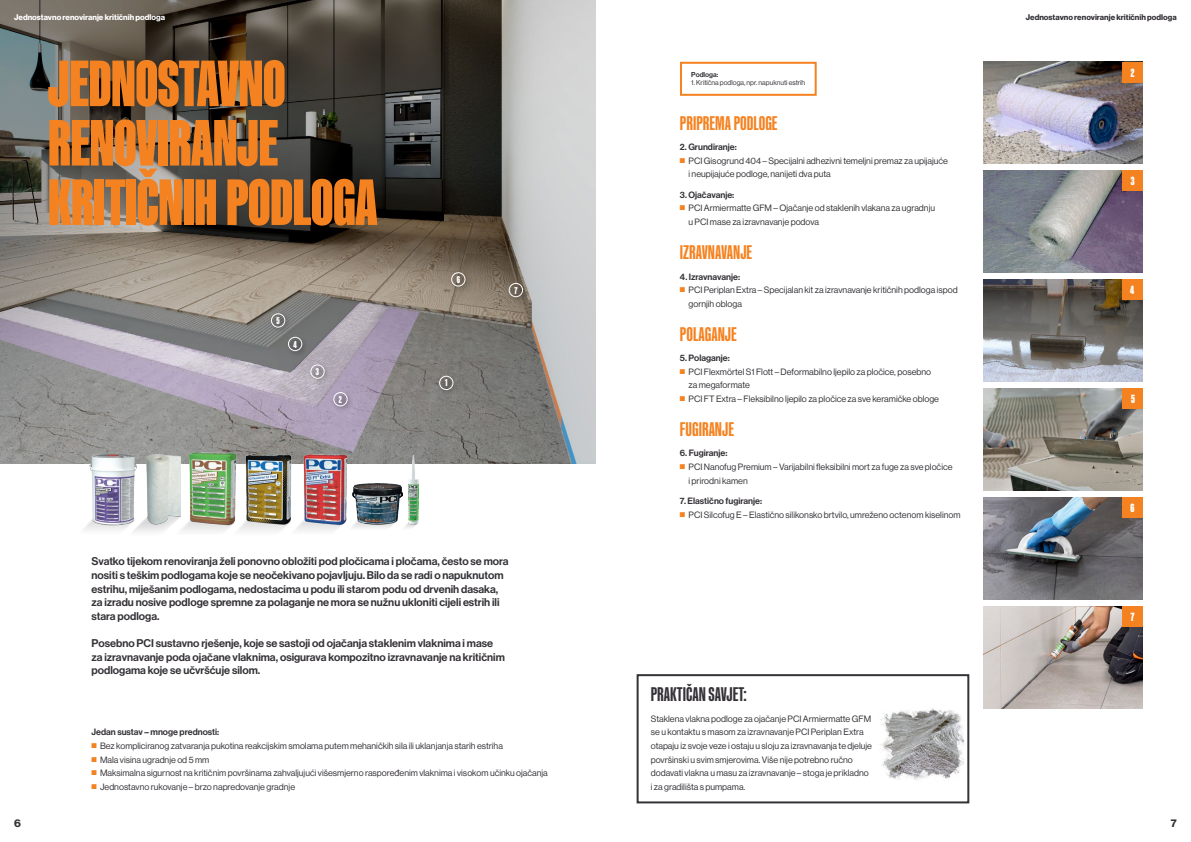
<style>
.page{position:relative;width:1191px;height:842px;background:#fff}
.page>*{position:absolute;margin:0;border:0;box-sizing:border-box;transform-origin:0 0}
.t1{font:900 66px/59.4px "Kaneda Gothic";color:#f58220}
.t2{font:700 20px "Kaneda Gothic";color:#f58220}
.t3{font:700 20px "Kaneda Gothic";color:#353237}
.t4{font:900 12px "Kaneda Gothic";color:#fff}
.t5{font:11px/13.6px "N Haas Grotesk DS Pro 65 Md";color:#353237}
.t6{font:11px "N Haas Grotesk DS Pro 75 Bd";color:#353237}
.t7{font:900 10px "Kaneda Gothic";color:#fff}
.t8{font:9px/13.6px "N Haas Grotesk DS Pro 55 Rg";color:#353237}
.t9{font:9px "N Haas Grotesk DS Pro 65 Md";color:#353237}
.t10{font:8px "N Haas Grotesk DS Pro 75 Bd";color:#fff}
.t11{font:8px "N Haas Grotesk DS Pro 75 Bd";color:#353237}
.t12{font:7px "N Haas Grotesk DS Pro 55 Rg";color:#353237}
.t13{font:7px "N Haas Grotesk DS Pro 65 Md";color:#353237}
.s1{color:#f58220}
</style>
<div class="page">
<img style="left:0;top:0;width:595px;height:463px">
<img style="left:983px;top:62px;width:159px;height:102px">
<img style="left:983px;top:171px;width:159px;height:102px">
<img style="left:983px;top:279px;width:159px;height:103px">
<img style="left:983px;top:388px;width:159px;height:102px">
<img style="left:983px;top:497px;width:159px;height:102px">
<img style="left:983px;top:606px;width:159px;height:102px">
<div style="left:680px;top:62px;width:136px;height:34px;border:2px solid #f58220"></div>
<div style="left:1122px;top:62px;width:20px;height:20px;background:#f58220"></div>
<div style="left:1122px;top:171px;width:20px;height:20px;background:#f58220"></div>
<div style="left:1122px;top:279px;width:20px;height:21px;background:#f58220"></div>
<div style="left:1122px;top:388px;width:20px;height:21px;background:#f58220"></div>
<div style="left:1122px;top:497px;width:20px;height:21px;background:#f58220"></div>
<div style="left:1122px;top:606px;width:20px;height:20px;background:#f58220"></div>
<img style="left:879px;top:708px;width:86px;height:72px">
<div style="left:636px;top:674px;width:333px;height:129px;border:2px solid #353237"></div>
<img style="left:74px;top:454px;width:53px;height:76px">
<img style="left:127px;top:454px;width:44px;height:78px">
<img style="left:171px;top:452px;width:65px;height:79px">
<img style="left:223px;top:454px;width:63px;height:77px">
<img style="left:286px;top:454px;width:60px;height:77px">
<img style="left:352px;top:484px;width:46px;height:44px">
<img style="left:398px;top:455px;width:21px;height:73px">
<div style="left:330px;top:389px;width:24px;height:24px;background:#231f20;opacity:.25"></div>
<svg style="left:333px;top:392px;width:15px;height:14px"></svg>
<div style="left:333px;top:392px;width:15px;height:14px;border:1px solid #fff;border-radius:50%"></div>
<div style="left:307px;top:361px;width:24px;height:24px;background:#231f20;opacity:.25"></div>
<svg style="left:310px;top:364px;width:15px;height:15px"></svg>
<div style="left:310px;top:364px;width:15px;height:15px;border:1px solid #fff;border-radius:50%"></div>
<div style="left:285px;top:334px;width:24px;height:24px;background:#231f20;opacity:.25"></div>
<svg style="left:288px;top:337px;width:14px;height:14px"></svg>
<div style="left:288px;top:337px;width:14px;height:14px;border:1px solid #fff;border-radius:50%"></div>
<div style="left:268px;top:310px;width:24px;height:24px;background:#231f20;opacity:.25"></div>
<svg style="left:271px;top:313px;width:14px;height:15px"></svg>
<div style="left:271px;top:313px;width:14px;height:15px;border:1px solid #fff;border-radius:50%"></div>
<div style="left:436px;top:373px;width:24px;height:24px;background:#231f20;opacity:.25"></div>
<svg style="left:439px;top:375px;width:14px;height:15px"></svg>
<div style="left:439px;top:376px;width:14px;height:14px;border:1px solid #fff;border-radius:50%"></div>
<div style="left:448px;top:269px;width:24px;height:24px;background:#231f20;opacity:.25"></div>
<svg style="left:451px;top:272px;width:14px;height:15px"></svg>
<div style="left:451px;top:272px;width:14px;height:15px;border:1px solid #fff;border-radius:50%"></div>
<div style="left:506px;top:280px;width:23px;height:24px;background:#231f20;opacity:.25"></div>
<svg style="left:508px;top:283px;width:15px;height:14px"></svg>
<div style="left:509px;top:283px;width:14px;height:14px;border:1px solid #fff;border-radius:50%"></div>
<p class="t10" style="left:14px;top:13px;width:152px">Jednostavno renoviranje kritičnih podloga</p>
<p class="t11" style="left:1025px;top:13px;width:152px">Jednostavno renoviranje kritičnih podloga</p>
<h1 class="t1" style="left:48px;top:53px;width:331px">JEDNOSTAVNO<br>RENOVIRANJE<br>KRITIČNIH PODLOGA</h1>
<p class="t7" style="left:276px;top:315px;width:5px">5</p>
<p class="t7" style="left:293px;top:338px;width:5px">4</p>
<p class="t7" style="left:316px;top:366px;width:5px">3</p>
<p class="t7" style="left:339px;top:394px;width:5px">2</p>
<p class="t7" style="left:457px;top:274px;width:5px">6</p>
<p class="t7" style="left:445px;top:377px;width:4px">1</p>
<p class="t7" style="left:514px;top:285px;width:5px">7</p>
<p class="t5" style="left:92px;top:555px;width:418px">Svatko tijekom renoviranja želi ponovno obložiti pod pločicama i pločama, često se mora nositi s teškim podlogama koje se neočekivano pojavljuju. Bilo da se radi o napuknutom estrihu, miješanim podlogama, nedostacima u podu ili starom podu od drvenih dasaka, za izradu nosive podloge spremne za polaganje ne mora se nužnu ukloniti cijeli estrih ili stara podloga.</p>
<p class="t5" style="left:92px;top:636px;width:415px">Posebno PCI sustavno rješenje, koje se sastoji od ojačanja staklenim vlaknima i mase za izravnavanje poda ojačane vlaknima, osigurava kompozitno izravnavanje na kritičnim podlogama koje se učvršćuje silom.</p>
<p class="t9" style="left:92px;top:727px;width:129px">Jedan sustav – mnoge prednosti:</p>
<p class="t8" style="left:92px;top:739px;width:413px"><span class="s1">■</span> Bez kompliciranog zatvaranja pukotina reakcijskim smolama putem mehaničkih sila ili uklanjanja starih estriha</p>
<p class="t8" style="left:92px;top:753px;width:119px"><span class="s1">■</span> Mala visina ugradnje od 5 mm</p>
<p class="t8" style="left:92px;top:766px;width:458px"><span class="s1">■</span> Maksimalna sigurnost na kritičnim površinama zahvaljujući višesmjerno raspoređenim vlaknima i visokom učinku ojačanja</p>
<p class="t8" style="left:92px;top:780px;width:205px"><span class="s1">■</span> Jednostavno rukovanje – brzo napredovanje gradnje</p>
<p class="t13" style="left:691px;top:70px;width:29px">Podloga:</p>
<p class="t12" style="left:691px;top:78px;width:115px">1. Kritična podloga, npr. napuknuti estrih</p>
<h2 class="t2" style="left:680px;top:112px;width:99px">PRIPREMA PODLOGE</h2>
<p class="t9" style="left:680px;top:142px;width:58px">2. Grundiranje:</p>
<p class="t8" style="left:688px;top:154px;width:261px;text-indent:-9px"><span class="s1">■</span> PCI Gisogrund 404 – Specijalni adhezivni temeljni premaz za upijajuće i neupijajuće podloge, nanijeti dva puta</p>
<p class="t9" style="left:680px;top:189px;width:56px">3. Ojačavanje:</p>
<p class="t8" style="left:688px;top:202px;width:248px;text-indent:-9px"><span class="s1">■</span> PCI Armiermatte GFM – Ojačanje od staklenih vlakana za ugradnju u PCI mase za izravnavanje podova</p>
<h2 class="t2" style="left:680px;top:241px;width:74px">IZRAVNAVANJE</h2>
<p class="t9" style="left:680px;top:271px;width:62px">4. Izravnavanje:</p>
<p class="t8" style="left:688px;top:283px;width:271px;text-indent:-9px"><span class="s1">■</span> PCI Periplan Extra – Specijalan kit za izravnavanje kritičnih podloga ispod gornjih obloga</p>
<h2 class="t2" style="left:680px;top:323px;width:58px">POLAGANJE</h2>
<p class="t9" style="left:680px;top:353px;width:51px">5. Polaganje:</p>
<p class="t8" style="left:688px;top:365px;width:244px;text-indent:-9px"><span class="s1">■</span> PCI Flexmörtel S1 Flott – Deformabilno ljepilo za pločice, posebno za megaformate</p>
<p class="t8" style="left:680px;top:392px;width:261px"><span class="s1">■</span> PCI FT Extra – Fleksibilno ljepilo za pločice za sve keramičke obloge</p>
<h2 class="t2" style="left:680px;top:418px;width:56px">FUGIRANJE</h2>
<p class="t9" style="left:680px;top:448px;width:49px">6. Fugiranje:</p>
<p class="t8" style="left:688px;top:460px;width:265px;text-indent:-9px"><span class="s1">■</span> PCI Nanofug Premium – Varijabilni fleksibilni mort za fuge za sve pločice i prirodni kamen</p>
<p class="t9" style="left:680px;top:496px;width:84px">7. Elastično fugiranje:</p>
<p class="t8" style="left:680px;top:508px;width:282px"><span class="s1">■</span> PCI Silcofug E – Elastično silikonsko brtvilo, umreženo octenom kiselinom</p>
<h2 class="t3" style="left:651px;top:683px;width:98px">PRAKTIČAN SAVJET:</h2>
<p class="t8" style="left:651px;top:712px;width:223px">Staklena vlakna podloge za ojačanje PCI Armiermatte GFM se u kontaktu s masom za izravnavanje PCI Periplan Extra otapaju iz svoje veze i ostaju u sloju za izravnavanja te djeluje površinski u svim smjerovima. Više nije potrebno ručno dodavati vlakna u masu za izravnavanje – stoga je prikladno i za gradilišta s pumpama.</p>
<h3 class="t4" style="left:1130px;top:66px;width:5px">2</h3>
<h3 class="t4" style="left:1130px;top:175px;width:5px">3</h3>
<h3 class="t4" style="left:1130px;top:283px;width:6px">4</h3>
<h3 class="t4" style="left:1131px;top:392px;width:5px">5</h3>
<h3 class="t4" style="left:1130px;top:501px;width:5px">6</h3>
<h3 class="t4" style="left:1130px;top:610px;width:5px">7</h3>
<p class="t6" style="left:14px;top:817px;width:8px">6</p>
<p class="t6" style="left:1170px;top:817px;width:7px">7</p>
</div>
